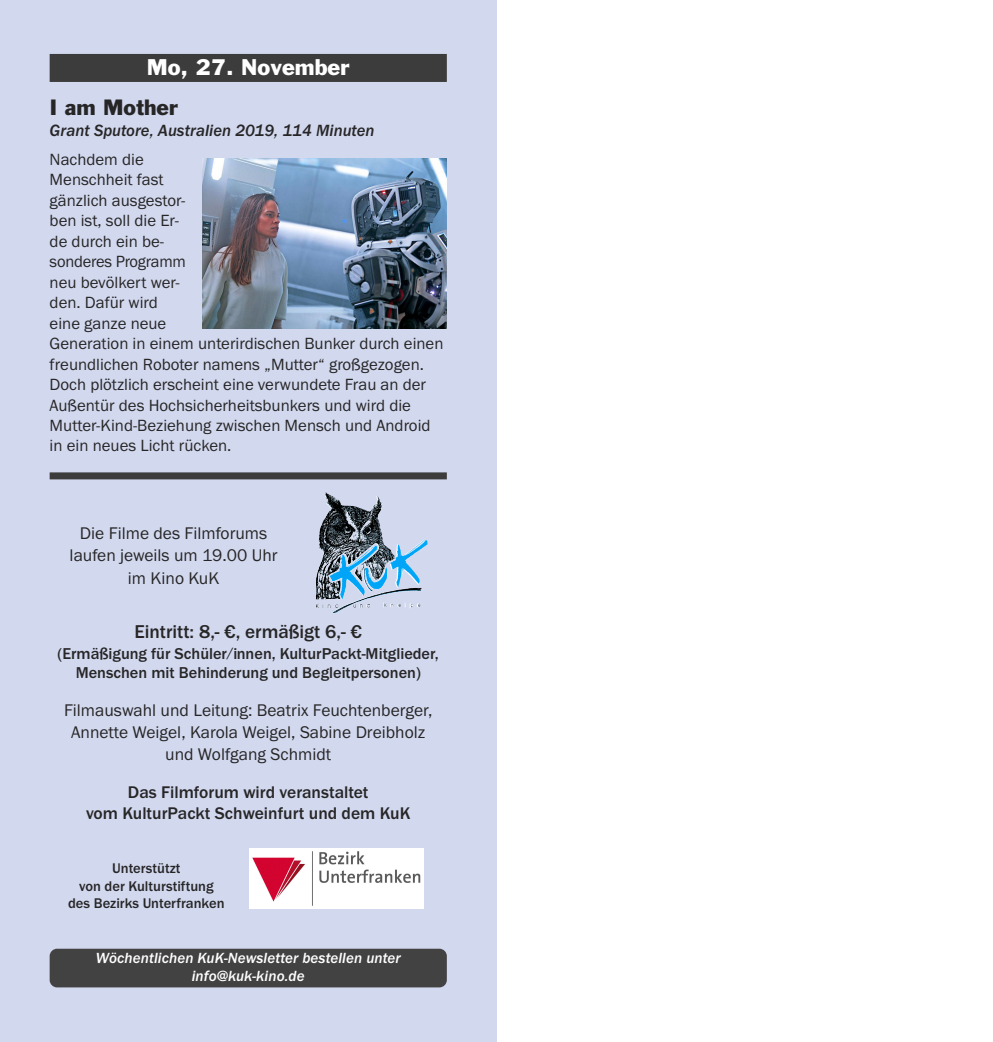
<style>
.page{position:relative;width:993px;height:1042px;background:#fff}
.page>*{position:absolute;margin:0;border:0;box-sizing:border-box;transform-origin:0 0}
.t1{font:21px "Franklin Gothic";color:#fff}
.t2{font:20.47px "Franklin Gothic";color:#272627}
.t3{font:500 19.25px "Franklin Gothic";color:#272627}
.t4{font:17.5px/22.1px "Franklin Gothic";color:#272627;text-align:center}
.t5{font:500 17.5px/21px "Franklin Gothic";color:#272627;text-align:center}
.t6{font:16.8px/20.5px "Franklin Gothic";color:#272627}
.t7{font:italic 500 16.8px "Franklin Gothic";color:#272627}
.t8{font:500 16.28px/19.2px "Franklin Gothic";color:#272627;text-align:center}
.t9{font:italic 500 15.22px/17.5px "Franklin Gothic";letter-spacing:.005em;color:#fff;text-align:center}
.t10{font:500 14.53px/17.2px "Franklin Gothic";color:#272627;text-align:center}
.s1{font-size:14px}
</style>
<div class="page">
<div style="left:0;top:0;width:496px;height:1042px;background:#d2d8ee"></div>
<img style="left:316px;top:492px;width:65px;height:91px">
<img style="left:249px;top:848px;width:174px;height:60px">
<div style="left:50px;top:472px;width:396px;height:7px;background:#3d3c3c"></div>
<div style="left:50px;top:54px;width:396px;height:28px;background:#3d3c3c"></div>
<div style="left:50px;top:948px;width:396px;height:39px;background:#434243;border-radius:7px"></div>
<img style="left:202px;top:158px;width:244px;height:171px">
<p class="t1" style="left:147px;top:59px;width:204px">Mo, 27. November</p>
<p class="t2" style="left:50px;top:99px;width:130px">I am Mother</p>
<p class="t7" style="left:50px;top:121px;width:326px">Grant Sputore, Australien 2019, 114 Minuten</p>
<p class="t6" style="left:50px;top:149px;width:395px">Nachdem die<br>Menschheit fast<br>gänzlich ausgestor-<br>ben ist, soll die Er-<br>de durch ein be-<br>sonderes Programm<br>neu bevölkert wer-<br>den. Dafür wird<br>eine ganze neue<br>Generation in einem unterirdischen Bunker durch einen freundlichen Roboter namens „Mutter“ großgezogen.<br>Doch plötzlich erscheint eine verwundete Frau an der<br>Außentür des Hochsicherheitsbunkers und wird die<br>Mutter-Kind-Beziehung zwischen Mensch und Android in ein neues Licht rücken.</p>
<p class="t4" style="left:70px;top:522px;width:209px">Die Filme des Filmforums laufen jeweils um 19.00 Uhr im Kino KuK</p>
<p class="t3" style="left:134px;top:620px;width:229px">Eintritt: 8,- €, ermäßigt 6,- €</p>
<p class="t8" style="left:58px;top:643px;width:382px">(Ermäßigung für Schüler<span class="s1">/</span>innen, KulturPackt-Mitglieder,<br>Menschen mit Behinderung und Begleitpersonen)</p>
<p class="t4" style="left:64px;top:699px;width:370px">Filmauswahl und Leitung: Beatrix Feuchtenberger,<br>Annette Weigel, Karola Weigel, Sabine Dreibholz und Wolfgang Schmidt</p>
<p class="t5" style="left:86px;top:781px;width:326px">Das Filmforum wird veranstaltet<br>vom KulturPackt Schweinfurt und dem KuK</p>
<p class="t10" style="left:68px;top:860px;width:158px">Unterstützt<br>von der Kulturstiftung des Bezirks Unterfranken</p>
<p class="t9" style="left:96px;top:949px;width:306px">Wöchentlichen KuK-Newsletter bestellen unter info@kuk-kino.de</p>
</div>
